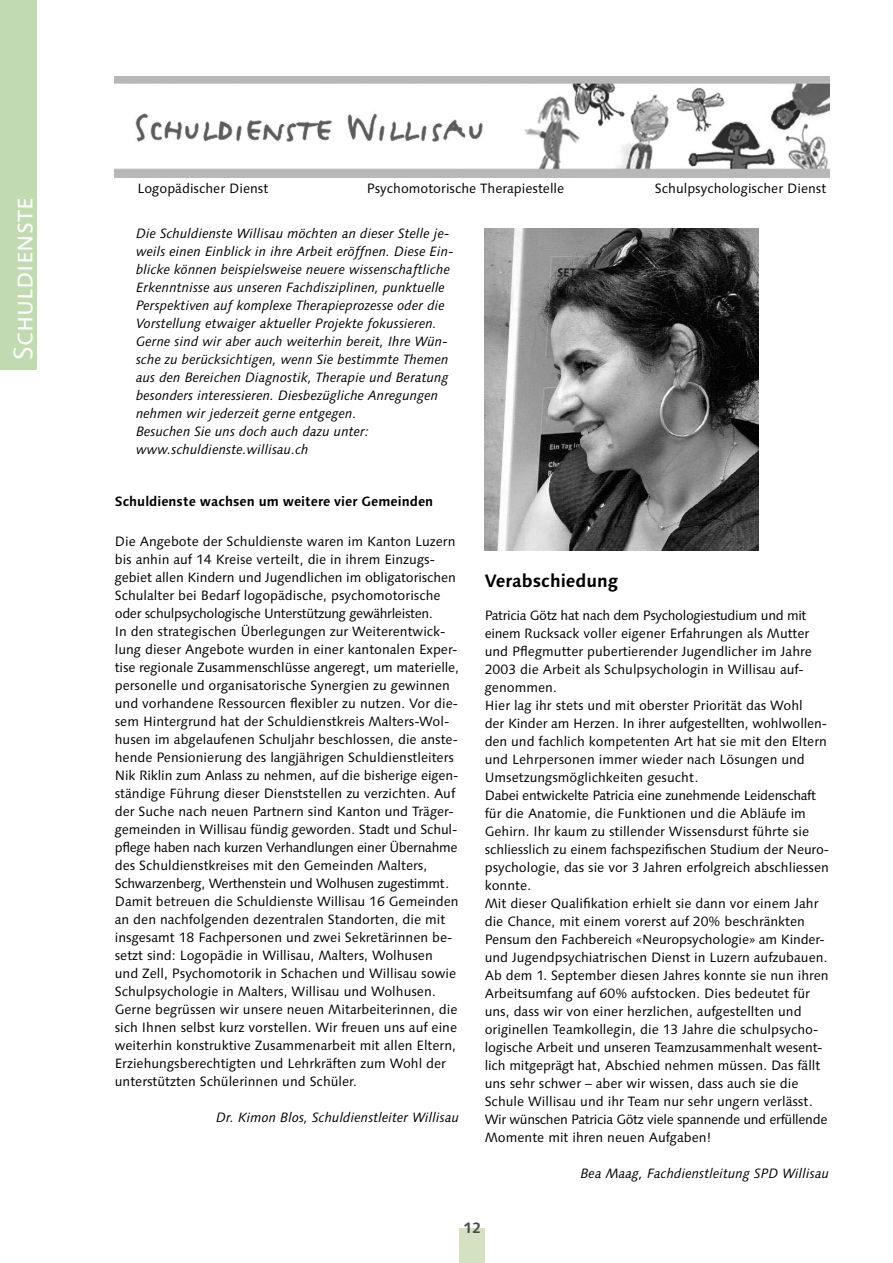
<style>
.page{position:relative;width:893px;height:1263px;background:#fff}
.page>*{position:absolute;margin:0;border:0;box-sizing:border-box;transform-origin:0 0}
.t1{font:27px "Linotype Syntax SC";color:#fff}
.t2{font:700 18px "Linotype Syntax";color:#000}
.t3{font:700 15px "Linotype Syntax";color:#484848}
.t4{font:13.5px/18px "Linotype Syntax";color:#000}
.t5{font:italic 13.5px/18px "Linotype Syntax";color:#000}
.t6{font:700 13.5px "Linotype Syntax";color:#000}
</style>
<div class="page">
<div style="left:459px;top:1228px;width:26px;height:35px;background:#d4e2c3"></div>
<div style="left:0;top:0;width:37px;height:370px;background:#c2dab1"></div>
<img style="left:115px;top:77px;width:714px;height:100px">
<img style="left:485px;top:228px;width:273px;height:322px">
<h1 class="t1" style="left:7px;top:360px;width:164px;rotate:-90deg">Schuldienste</h1>
<p class="t4" style="left:137px;top:179px;width:132px">Logopädischer Dienst</p>
<p class="t4" style="left:367px;top:179px;width:199px">Psychomotorische Therapiestelle</p>
<p class="t4" style="left:655px;top:179px;width:173px">Schulpsychologischer Dienst</p>
<p class="t5" style="left:136px;top:224px;width:319px">Die Schuldienste Willisau möchten an dieser Stelle je&shy;weils einen Einblick in ihre Arbeit eröffnen. Diese Ein&shy;blicke können beispielsweise neuere wissenschaftliche Erkenntnisse aus unseren Fachdisziplinen, punktuelle Perspektiven auf komplexe Therapieprozesse oder die Vorstellung etwaiger aktueller Projekte fokussieren.<br>Gerne sind wir aber auch weiterhin bereit, Ihre Wün&shy;sche zu berücksichtigen, wenn Sie bestimmte Themen aus den Bereichen Diagnostik, Therapie und Beratung besonders interessieren. Diesbezügliche Anregungen nehmen wir jederzeit gerne entgegen.<br>Besuchen Sie uns doch auch dazu unter: www.schuldienste.willisau.ch</p>
<p class="t6" style="left:115px;top:493px;width:320px">Schuldienste wachsen um weitere vier Gemeinden</p>
<p class="t4" style="left:115px;top:533px;width:346px">Die Angebote der Schuldienste waren im Kanton Luzern bis anhin auf 14 Kreise verteilt, die in ihrem Einzugs&shy;gebiet allen Kindern und Jugendlichen im obligatorischen Schulalter bei Bedarf logopädische, psychomotorische oder schulpsychologische Unterstützung gewährleisten.<br>In den strategischen Überlegungen zur Weiterentwick&shy;lung dieser Angebote wurden in einer kantonalen Exper&shy;tise regionale Zusammenschlüsse angeregt, um materielle, personelle und organisatorische Synergien zu gewinnen und vorhandene Ressourcen flexibler zu nutzen. Vor die&shy;sem Hintergrund hat der Schuldienstkreis Malters-Wol&shy;husen im abgelaufenen Schuljahr beschlossen, die anste&shy;hende Pensionierung des langjährigen Schuldienstleiters Nik Riklin zum Anlass zu nehmen, auf die bisherige eigen&shy;ständige Führung dieser Dienststellen zu verzichten. Auf der Suche nach neuen Partnern sind Kanton und Träger&shy;gemeinden in Willisau fündig geworden. Stadt und Schul&shy;pflege haben nach kurzen Verhandlungen einer Übernahme des Schuldienstkreises mit den Gemeinden Malters, Schwarzenberg, Werthenstein und Wolhusen zugestimmt.<br>Damit betreuen die Schuldienste Willisau 16 Gemeinden an den nachfolgenden dezentralen Standorten, die mit insgesamt 18 Fachpersonen und zwei Sekretärinnen be&shy;setzt sind: Logopädie in Willisau, Malters, Wolhusen und Zell, Psychomotorik in Schachen und Willisau sowie Schulpsychologie in Malters, Willisau und Wolhusen.<br>Gerne begrüssen wir unsere neuen Mitarbeiterinnen, die sich Ihnen selbst kurz vorstellen. Wir freuen uns auf eine weiterhin konstruktive Zusammenarbeit mit allen Eltern, Erziehungsberechtigten und Lehrkräften zum Wohl der unterstützten Schülerinnen und Schüler.</p>
<p class="t5" style="left:216px;top:1109px;width:245px">Dr. Kimon Blos, Schuldienstleiter Willisau</p>
<h2 class="t2" style="left:485px;top:570px;width:135px">Verabschiedung</h2>
<p class="t4" style="left:485px;top:607px;width:346px">Patricia Götz hat nach dem Psychologiestudium und mit einem Rucksack voller eigener Erfahrungen als Mutter und Pflegmutter pubertierender Jugendlicher im Jahre 2003 die Arbeit als Schulpsychologin in Willisau auf&shy;genommen.<br>Hier lag ihr stets und mit oberster Priorität das Wohl<br>der Kinder am Herzen. In ihrer aufgestellten, wohlwollen&shy;den und fachlich kompetenten Art hat sie mit den Eltern und Lehrpersonen immer wieder nach Lösungen und Umsetzungsmöglichkeiten gesucht.<br>Dabei entwickelte Patricia eine zunehmende Leidenschaft für die Anatomie, die Funktionen und die Abläufe im Gehirn. Ihr kaum zu stillender Wissensdurst führte sie schliesslich zu einem fachspezifischen Studium der Neuro&shy;psychologie, das sie vor 3 Jahren erfolgreich abschliessen konnte.<br>Mit dieser Qualifikation erhielt sie dann vor einem Jahr die Chance, mit einem vorerst auf 20% beschränkten Pensum den Fachbereich «Neuropsychologie» am Kinder&shy;und Jugendpsychiatrischen Dienst in Luzern aufzubauen.<br>Ab dem 1. September diesen Jahres konnte sie nun ihren Arbeitsumfang auf 60% aufstocken. Dies bedeutet für uns, dass wir von einer herzlichen, aufgestellten und originellen Teamkollegin, die 13 Jahre die schulpsycho&shy;logische Arbeit und unseren Teamzusammenhalt wesent&shy;lich mitgeprägt hat, Abschied nehmen müssen. Das fällt uns sehr schwer – aber wir wissen, dass auch sie die Schule Willisau und ihr Team nur sehr ungern verlässt.<br>Wir wünschen Patricia Götz viele spannende und erfüllende Momente mit ihren neuen Aufgaben!</p>
<p class="t5" style="left:580px;top:1165px;width:250px">Bea Maag, Fachdienstleitung SPD Willisau</p>
<p class="t3" style="left:463px;top:1219px;width:19px">12</p>
</div>
